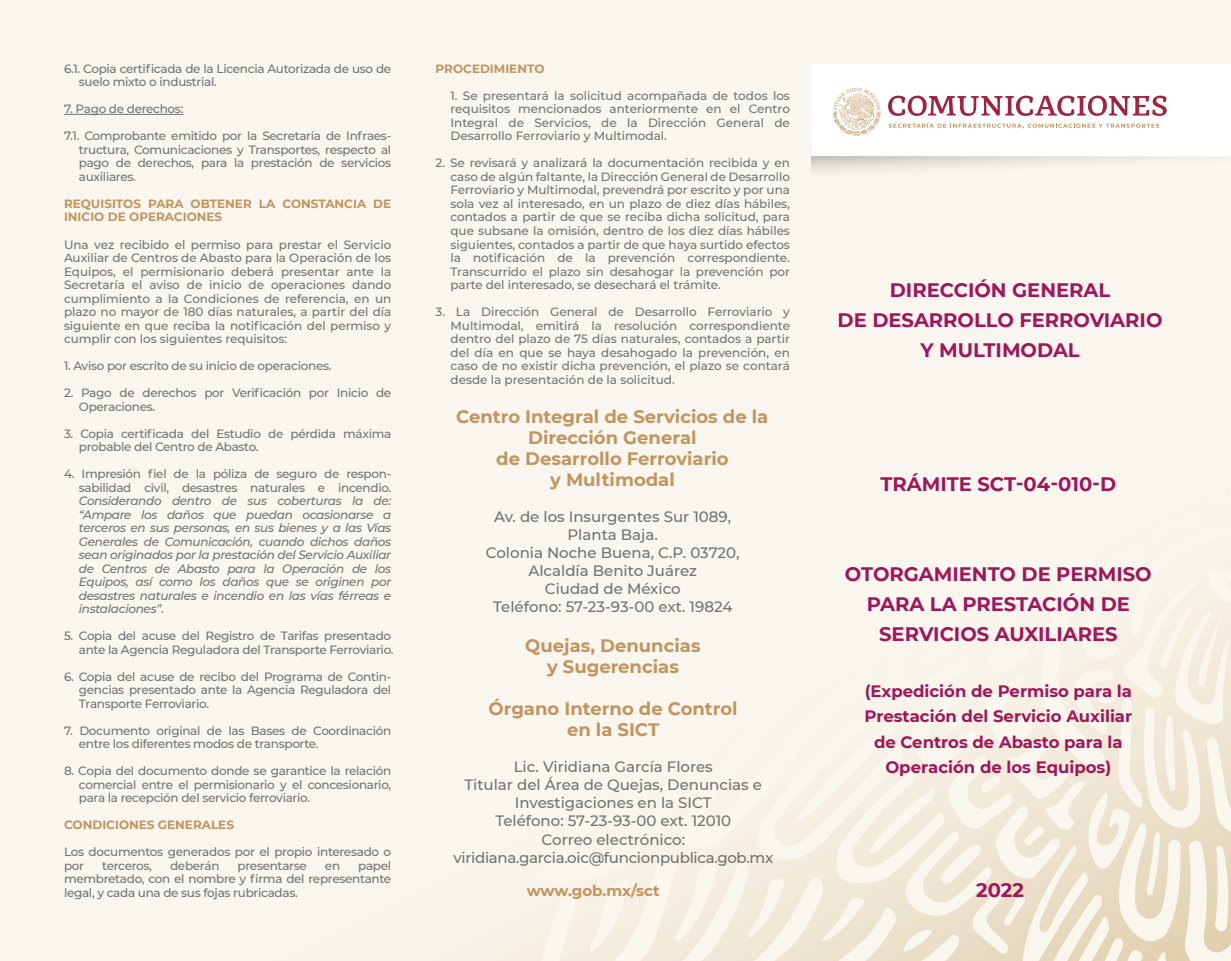
<style>
.page{position:relative;width:1231px;height:961px;background:#fff}
.page>*{position:absolute;margin:0;border:0;box-sizing:border-box;transform-origin:0 0}
.t1{font:700 19.5px/30px "Montserrat";color:#a11559;text-align:center}
.t2{font:700 18px/21px "Montserrat";color:#c3945d;text-align:center}
.t3{font:700 16.5px/25.5px "Montserrat";color:#a11559;text-align:center}
.t4{font:500 15px/18px "Montserrat";color:#717271;text-align:center}
.t5{font:700 15px "Montserrat";color:#c3945d}
.t6{font:500 12px/13.5px "Montserrat";letter-spacing:-.025em;color:#717271;text-align:justify}
.t7{font:italic 500 12px/13.5px "Montserrat";letter-spacing:-.025em;color:#717271;text-align:justify}
.t8{font:700 12px/13.5px "Montserrat";color:#c3945d}
.s1{font-style:normal}
</style>
<div class="page">
<div style="left:0;top:0;width:1231px;height:960px;background:#f8f6ef"></div>
<svg style="left:531px;top:599px;width:699px;height:361px"></svg>
<hr style="left:64px;top:114px;width:119px;height:1px;background:#717271">
<div style="left:811px;top:64px;width:419px;height:93px;background:#fff"></div>
<svg style="left:811px;top:157px;width:359px;height:14px"></svg>
<svg style="left:833px;top:88px;width:47px;height:48px"></svg>
<svg style="left:888px;top:96px;width:278px;height:20px"></svg>
<svg style="left:888px;top:122px;width:271px;height:7px"></svg>
<p class="t6" style="left:79px;top:61px;width:314px;text-indent:-15px">6.1. Copia certificada de la Licencia Autorizada de uso de suelo mixto o industrial.</p>
<p class="t6" style="left:64px;top:102px;width:121px">7. Pago de derechos:</p>
<p class="t6" style="left:79px;top:129px;width:314px;text-indent:-15px">7.1. Comprobante emitido por la Secretaría de Infraes&shy;tructura, Comunicaciones y Transportes, respecto al pago de derechos, para la prestación de servicios auxiliares.</p>
<p class="t8" style="left:64px;top:196px;width:329px">REQUISITOS PARA OBTENER LA CONSTANCIA DE<br>INICIO DE OPERACIONES</p>
<p class="t6" style="left:64px;top:237px;width:329px">Una vez recibido el permiso para prestar el Servicio Auxiliar de Centros de Abasto para la Operación de los Equipos, el permisionario deberá presentar ante la Secretaría el aviso de inicio de operaciones dando cumplimiento a la Condiciones de referencia, en un plazo no mayor de 180 días naturales, a partir del día siguiente en que reciba la notificación del permiso y cumplir con los siguientes requisitos:</p>
<p class="t6" style="left:64px;top:358px;width:269px">1. Aviso por escrito de su inicio de operaciones.</p>
<p class="t6" style="left:79px;top:385px;width:314px;text-indent:-15px">2. Pago de derechos por Verificación por Inicio de<br>Operaciones.</p>
<p class="t6" style="left:79px;top:426px;width:314px;text-indent:-15px">3. Copia certificada del Estudio de pérdida máxima probable del Centro de Abasto.</p>
<p class="t6" style="left:64px;top:466px;width:329px;text-align:right">4. Impresión fiel de la póliza de seguro de respon&shy;sabilidad civil, desastres naturales e incendio.</p>
<p class="t7" style="left:79px;top:493px;width:314px">Considerando dentro de sus coberturas la de: “Ampare los daños que puedan ocasionarse a terceros en sus personas, en sus bienes y a las Vías Generales de Comunicación, cuando dichos daños sean originados por la prestación del Servicio Auxiliar de Centros de Abasto para la Operación de los Equipos, así como los daños que se originen por desastres naturales e incendio en las vías férreas e instalaciones”<span class="s1">.</span></p>
<p class="t6" style="left:64px;top:628px;width:331px;text-align:right">5. Copia del acuse del Registro de Tarifas presentado ante la Agencia Reguladora del Transporte Ferroviario.</p>
<p class="t6" style="left:79px;top:669px;width:314px;text-indent:-15px">6. Copia del acuse de recibo del Programa de Contin&shy;gencias presentado ante la Agencia Reguladora del Transporte Ferroviario.</p>
<p class="t6" style="left:79px;top:723px;width:314px;text-indent:-15px">7. Documento original de las Bases de Coordinación entre los diferentes modos de transporte.</p>
<p class="t6" style="left:79px;top:763px;width:314px;text-indent:-15px">8. Copia del documento donde se garantice la relación comercial entre el permisionario y el concesionario, para la recepción del servicio ferroviario.</p>
<p class="t8" style="left:64px;top:817px;width:171px">CONDICIONES GENERALES</p>
<p class="t6" style="left:64px;top:844px;width:329px">Los documentos generados por el propio interesado o por</p>
<p class="t6" style="left:64px;top:858px;width:329px;text-indent:294px">papel membretado, con el nombre y firma del representante legal, y cada una de sus fojas rubricadas.</p>
<p class="t6" style="left:102px;top:858px;width:51px">terceros,</p>
<p class="t6" style="left:170px;top:858px;width:51px">deberán</p>
<p class="t6" style="left:238px;top:858px;width:71px">presentarse</p>
<p class="t6" style="left:325px;top:858px;width:17px">en</p>
<p class="t8" style="left:435px;top:61px;width:110px">PROCEDIMIENTO</p>
<p class="t6" style="left:450px;top:88px;width:341px">1. Se presentará la solicitud acompañada de todos los requisitos mencionados anteriormente en el Centro Integral de Servicios, de la Dirección General de Desarrollo Ferroviario y Multimodal.</p>
<p class="t6" style="left:450px;top:156px;width:341px;text-indent:-15px">2. Se revisará y analizará la documentación recibida y en caso de algún faltante, la Dirección General de Desarrollo Ferroviario y Multimodal, prevendrá por escrito y por una sola vez al interesado, en un plazo de diez días hábiles, contados a partir de que se reciba dicha solicitud, para que subsane la omisión, dentro de los diez días hábiles siguientes, contados a partir de que haya surtido efectos la notificación de la prevención correspondiente.<br>Transcurrido el plazo sin desahogar la prevención por parte del interesado, se desechará el trámite.</p>
<p class="t6" style="left:450px;top:304px;width:341px;text-indent:-15px">3. La Dirección General de Desarrollo Ferroviario y Multimodal, emitirá la resolución correspondiente dentro del plazo de 75 días naturales, contados a partir del día en que se haya desahogado la prevención, en caso de no existir dicha prevención, el plazo se contará desde la presentación de la solicitud.</p>
<h2 class="t2" style="left:456px;top:405px;width:313px">Centro Integral de Servicios de la<br>Dirección General<br>de Desarrollo Ferroviario<br>y Multimodal</h2>
<p class="t4" style="left:486px;top:507px;width:255px">Av. de los Insurgentes Sur 1089,<br>Planta Baja.<br>Colonia Noche Buena, C.P. 03720,<br>Alcaldía Benito Juárez<br>Ciudad de México<br>Teléfono: 57-23-93-00 ext. 19824</p>
<h2 class="t2" style="left:525px;top:634px;width:177px">Quejas, Denuncias y Sugerencias</h2>
<h2 class="t2" style="left:488px;top:697px;width:250px">Órgano Interno de Control en la SICT</h2>
<p class="t4" style="left:453px;top:757px;width:321px">Lic. Viridiana García Flores<br>Titular del Área de Quejas, Denuncias e Investigaciones en la SICT<br>Teléfono: 57-23-93-00 ext. 12010<br>Correo electrónico: viridiana.garcia.oic@funcionpublica.gob.mx</p>
<p class="t5" style="left:527px;top:879px;width:134px">www.gob.mx/sct</p>
<h1 class="t1" style="left:837px;top:274px;width:326px">DIRECCIÓN GENERAL<br>DE DESARROLLO FERROVIARIO<br>Y MULTIMODAL</h1>
<h1 class="t1" style="left:880px;top:468px;width:237px">TRÁMITE SCT-04-010-D</h1>
<h1 class="t1" style="left:845px;top:558px;width:308px">OTORGAMIENTO DE PERMISO<br>PARA LA PRESTACIÓN DE<br>SERVICIOS AUXILIARES</h1>
<h3 class="t3" style="left:864px;top:677px;width:269px">(Expedición de Permiso para la<br>Prestación del Servicio Auxiliar de Centros de Abasto para la<br>Operación de los Equipos)</h3>
<h1 class="t1" style="left:976px;top:873px;width:49px">2022</h1>
</div>
